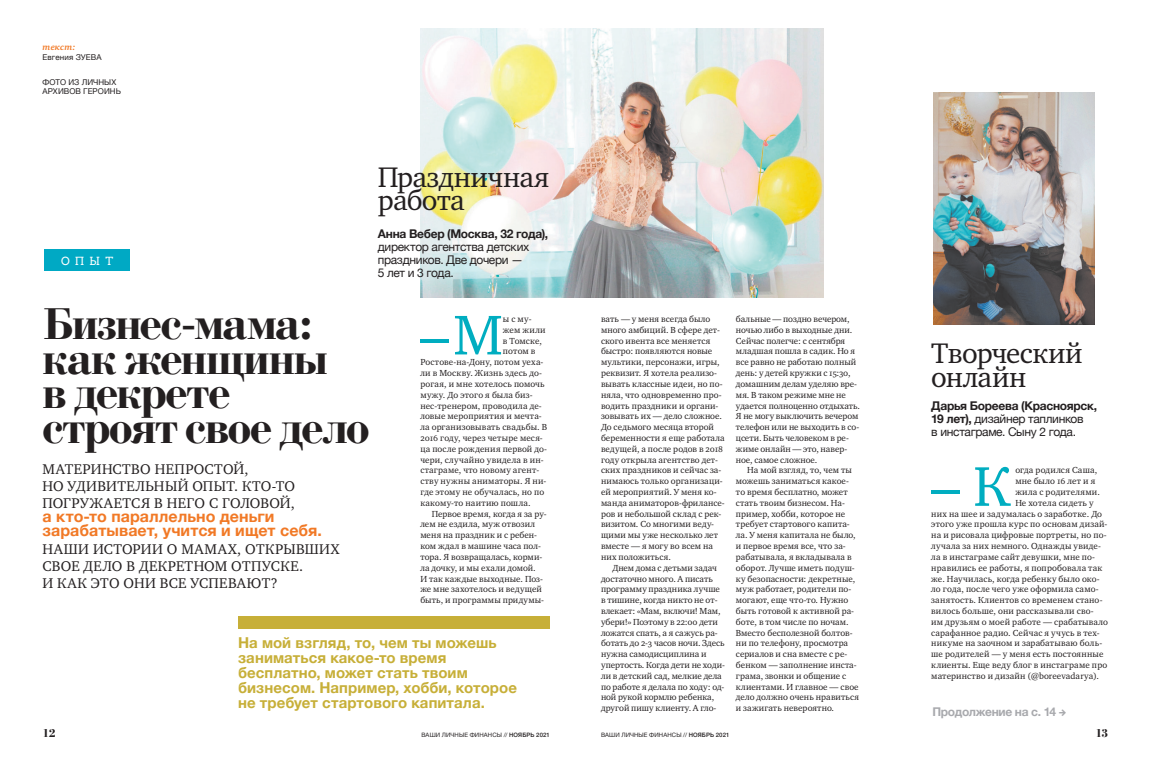
<style>
.page{position:relative;width:1151px;height:772px;background:#fff}
.page>*{position:absolute;margin:0;border:0;box-sizing:border-box;transform-origin:0 0}
.TEXT_Charter{font:57.3px "Charter OSC";color:#00adc0}
.TITUL-1_big_Bodoni{font:700 46.9px/34.7px "Bodoni C";letter-spacing:-.025em;color:#231f20}
.TEXT_Charter-2{font:29px/23px "Charter OSC";letter-spacing:-.02em;color:#231f20}
.LEED-1_big_Charter{font:700 16px/14px "Helvetica Neue";letter-spacing:.005em;color:#f17926}
.VREZKA{font:700 15px/15px "Helvetica Neue";letter-spacing:.005em;color:#c7af38}
.LEED-1_big_Charter-2{font:14.4px/17.3px "Charter OSC";letter-spacing:.03em;color:#231f20}
.DOP_Helvetica_light{font:12px/13px "Helvetica Neue";letter-spacing:-.03em;color:#231f20}
.DOP_Helvetica_light-2{font:700 12px "Helvetica Neue";letter-spacing:-.025em;color:#a8a9ad}
.t1{font:700 12px "Bodoni C";color:#231f20}
.RUBRIKA_big{font:11.2px "Arvo";color:#fff}
.TEXT_Charter-3{font:9px/10.8px "Charter OSC";letter-spacing:.01em;color:#231f20}
.DOP_Helvetica_light-3{font:italic 700 9px "Charter OSC";letter-spacing:.02em;color:#f17926}
.DOP_Helvetica_light-4{font:8px/9.6px "Helvetica Neue";letter-spacing:.005em;color:#231f20}
.t2{font:6px "Helvetica Neue";letter-spacing:.015em;color:#231f20}
.s1{font-weight:700}
.s2{font-family:"Circe"}
.s3{font-weight:500}
</style>
<div class="page">
<img style="left:420px;top:28px;width:404px;height:269px">
<div style="left:45px;top:249px;width:85px;height:21px;background:#00a9c4"></div>
<div style="left:238px;top:615px;width:312px;height:13px;background:#c7af38"></div>
<img style="left:934px;top:92px;width:160px;height:232px">
<p class="DOP_Helvetica_light-3" style="left:43px;top:42px;width:34px">текст:</p>
<p class="DOP_Helvetica_light-4" style="left:43px;top:53px;width:60px">Евгения ЗУЕВА</p>
<p class="DOP_Helvetica_light-4" style="left:43px;top:77px;width:80px">ФОТО ИЗ ЛИЧНЫХ<br>АРХИВОВ ГЕРОИНЬ</p>
<p class="RUBRIKA_big" style="left:61px;top:253px;width:53px">опыт</p>
<p class="TEXT_Charter-2" style="left:378px;top:166px;width:173px">Праздничная работа</p>
<p class="DOP_Helvetica_light" style="left:378px;top:227px;width:172px"><span class="s1">Анна Вебер (Москва, 32 года), </span>директор агентства детских праздников. Две дочери —<br>5 лет и 3 года.</p>
<p class="TITUL-1_big_Bodoni" style="left:43px;top:310px;width:328px">Бизнес-мама: как женщины<br>в декрете строят свое дело</p>
<p class="LEED-1_big_Charter-2" style="left:43px;top:460px;width:254px">МАТЕРИНСТВО НЕПРОСТОЙ,<br>НО УДИВИТЕЛЬНЫЙ ОПЫТ. КТО-ТО<br>ПОГРУЖАЕТСЯ В НЕГО С ГОЛОВОЙ,</p>
<p class="LEED-1_big_Charter" style="left:43px;top:509px;width:281px">а кто-то параллельно деньги зарабатывает, учится и ищет себя.</p>
<p class="LEED-1_big_Charter-2" style="left:43px;top:540px;width:298px">НАШИ ИСТОРИИ О МАМАХ, ОТКРЫВШИХ<br>СВОЕ ДЕЛО В ДЕКРЕТНОМ ОТПУСКЕ.<br>И КАК ЭТО ОНИ ВСЕ УСПЕВАЮТ?</p>
<p class="TEXT_Charter" style="left:420px;top:303px;width:84px">– М</p>
<p class="TEXT_Charter-3" style="left:503px;top:313px;width:30px">ы с му-</p>
<p class="TEXT_Charter-3" style="left:503px;top:324px;width:44px">жем жили</p>
<p class="TEXT_Charter-3" style="left:503px;top:335px;width:40px">в Томске,</p>
<p class="TEXT_Charter-3" style="left:503px;top:346px;width:34px">потом в</p>
<p class="TEXT_Charter-3" style="left:420px;top:356px;width:125px">Ростове-на-Дону, потом уеха-</p>
<p class="TEXT_Charter-3" style="left:420px;top:367px;width:123px">ли в Москву. Жизнь здесь до-</p>
<p class="TEXT_Charter-3" style="left:420px;top:378px;width:126px">рогая, и мне хотелось помочь</p>
<p class="TEXT_Charter-3" style="left:420px;top:389px;width:114px">мужу. До этого я была биз-</p>
<p class="TEXT_Charter-3" style="left:420px;top:400px;width:123px">нес-тренером, проводила де-</p>
<p class="TEXT_Charter-3" style="left:420px;top:410px;width:123px">ловые мероприятия и мечта-</p>
<p class="TEXT_Charter-3" style="left:420px;top:421px;width:128px">ла организовывать свадьбы. В</p>
<p class="TEXT_Charter-3" style="left:420px;top:432px;width:124px">2016 году, через четыре меся-</p>
<p class="TEXT_Charter-3" style="left:420px;top:443px;width:128px">ца после рождения первой до-</p>
<p class="TEXT_Charter-3" style="left:420px;top:454px;width:125px">чери, случайно увидела в ин-</p>
<p class="TEXT_Charter-3" style="left:420px;top:464px;width:121px">стаграме, что новому агент-</p>
<p class="TEXT_Charter-3" style="left:420px;top:475px;width:127px">ству нужны аниматоры. Я ни-</p>
<p class="TEXT_Charter-3" style="left:420px;top:486px;width:125px">где этому не обучалась, но по</p>
<p class="TEXT_Charter-3" style="left:420px;top:497px;width:112px">какому-то наитию пошла.</p>
<p class="TEXT_Charter-3" style="left:420px;top:508px;width:128px;text-indent:11px">Первое время, когда я за ру&shy;лем не ездила, муж отвозил меня на праздник и с ребен&shy;ком ждал в машине часа пол&shy;тора. Я возвращалась, корми&shy;ла дочку, и мы ехали домой.<br>И так каждые выходные. Поз&shy;же мне захотелось и ведущей быть, и программы придумы-</p>
<p class="VREZKA" style="left:238px;top:635px;width:280px">На мой взгляд, то, чем ты можешь заниматься какое-то время бесплатно, может стать твоим бизнесом. Например, хобби, которое не требует стартового капитала.</p>
<p class="TEXT_Charter-3" style="left:601px;top:313px;width:125px">вать — у меня всегда было много амбиций. В сфере дет&shy;ского ивента все меняется быстро: появляются новые мультики, персонажи, игры, реквизит. Я хотела реализо&shy;вывать классные идеи, но по&shy;няла, что одновременно про&shy;водить праздники и органи&shy;зовывать их — дело сложное.<br>До седьмого месяца второй беременности я еще работала ведущей, а после родов в 2018 году открыла агентство дет&shy;ских праздников и сейчас за&shy;нимаюсь только организаци&shy;ей мероприятий. У меня ко&shy;манда аниматоров-фрилансе&shy;ров и небольшой склад с рек&shy;визитом. Со многими веду&shy;щими мы уже несколько лет вместе — я могу во всем на них положиться.</p>
<p class="TEXT_Charter-3" style="left:601px;top:562px;width:125px;text-indent:11px">Днем дома с детьми задач достаточно много. А писать программу праздника лучше в тишине, когда никто не от&shy;влекает: «Мам, включи! Мам, убери!» Поэтому в 22:00 дети ложатся спать, а я сажусь ра&shy;ботать до 2-3 часов ночи. Здесь нужна самодисциплина и упертость. Когда дети не ходи&shy;ли в детский сад, мелкие дела по работе я делала по ходу: од&shy;ной рукой кормлю ребенка, другой пишу клиенту. А гло-</p>
<p class="TEXT_Charter-3" style="left:736px;top:313px;width:126px">бальные — поздно вечером, ночью либо в выходные дни.<br>Сейчас полегче: с сентября младшая пошла в садик. Но я все равно не работаю полный день: у детей кружки с 15:30, домашним делам уделяю вре&shy;мя. В таком режиме мне не удается полноценно отдыхать.<br>Я не могу выключить вечером телефон или не выходить в со&shy;цсети. Быть человеком в ре&shy;жиме онлайн — это, навер&shy;ное, самое сложное.</p>
<p class="TEXT_Charter-3" style="left:736px;top:464px;width:125px;text-indent:11px">На мой взгляд, то, чем ты можешь заниматься какое&shy;то время бесплатно, может стать твоим бизнесом. На&shy;пример, хобби, которое не требует стартового капита&shy;ла. У меня капитала не было, и первое время все, что за&shy;рабатывала, я вкладывала в оборот. Лучше иметь подуш&shy;ку безопасности: декретные, муж работает, родители по&shy;могают, еще что-то. Нужно быть готовой к активной ра&shy;боте, в том числе по ночам.<br>Вместо бесполезной болтов&shy;ни по телефону, просмотра сериалов и сна вместе с ре&shy;бенком — заполнение инста&shy;грама, звонки и общение с клиентами. И главное — свое дело должно очень нравиться и зажигать невероятно.</p>
<p class="TEXT_Charter-2" style="left:931px;top:341px;width:153px;line-height:24px">Творческий онлайн</p>
<p class="DOP_Helvetica_light" style="left:931px;top:399px;width:167px"><span class="s1">Дарья Бореева (Красноярск,<br>19 лет),</span> дизайнер таплинков<br>в инстаграме. Сыну 2 года.</p>
<p class="TEXT_Charter" style="left:931px;top:454px;width:80px">– К</p>
<p class="TEXT_Charter-3" style="left:1015px;top:464px;width:83px">огда родился Саша,</p>
<p class="TEXT_Charter-3" style="left:1015px;top:475px;width:82px">мне было 16 лет и я</p>
<p class="TEXT_Charter-3" style="left:1015px;top:486px;width:86px">жила с родителями.</p>
<p class="TEXT_Charter-3" style="left:1015px;top:497px;width:80px">Не хотела сидеть у</p>
<p class="TEXT_Charter-3" style="left:931px;top:508px;width:172px">них на шее и задумалась о заработке. До</p>
<p class="TEXT_Charter-3" style="left:931px;top:518px;width:178px">этого уже прошла курс по основам дизай-</p>
<p class="TEXT_Charter-3" style="left:931px;top:529px;width:177px">на и рисовала цифровые портреты, но по-</p>
<p class="TEXT_Charter-3" style="left:931px;top:540px;width:171px">лучала за них немного. Однажды увиде-</p>
<p class="TEXT_Charter-3" style="left:931px;top:551px;width:165px">ла в инстаграме сайт девушки, мне по-</p>
<p class="TEXT_Charter-3" style="left:931px;top:562px;width:173px">нравились ее работы, я попробовала так</p>
<p class="TEXT_Charter-3" style="left:931px;top:572px;width:170px">же. Научилась, когда ребенку было око-</p>
<p class="TEXT_Charter-3" style="left:931px;top:583px;width:169px">ло года, после чего уже оформила само-</p>
<p class="TEXT_Charter-3" style="left:931px;top:594px;width:173px">занятость. Клиентов со временем стано-</p>
<p class="TEXT_Charter-3" style="left:931px;top:605px;width:164px">вилось больше, они рассказывали сво-</p>
<p class="TEXT_Charter-3" style="left:931px;top:616px;width:178px">им друзьям о моей работе — срабатывало</p>
<p class="TEXT_Charter-3" style="left:931px;top:626px;width:170px">сарафанное радио. Сейчас я учусь в тех-</p>
<p class="TEXT_Charter-3" style="left:931px;top:637px;width:173px">никуме на заочном и зарабатываю боль-</p>
<p class="TEXT_Charter-3" style="left:931px;top:648px;width:174px">ше родителей — у меня есть постоянные</p>
<p class="TEXT_Charter-3" style="left:931px;top:659px;width:178px">клиенты. Еще веду блог в инстаграме про</p>
<p class="TEXT_Charter-3" style="left:931px;top:670px;width:169px">материнство и дизайн (@boreevadarya).</p>
<p class="DOP_Helvetica_light-2" style="left:932px;top:702px;width:135px">Продолжение на с. 14 <span class="s2">→</span></p>
<h3 class="t1" style="left:43px;top:726px;width:15px">12</h3>
<p class="t2" style="left:421px;top:730px;width:130px">ВАШИ ЛИЧНЫЕ ФИНАНСЫ // <span class="s3">НОЯБРЬ 2021</span></p>
<p class="t2" style="left:601px;top:730px;width:130px">ВАШИ ЛИЧНЫЕ ФИНАНСЫ // <span class="s3">НОЯБРЬ 2021</span></p>
<h3 class="t1" style="left:1095px;top:726px;width:15px">13</h3>
</div>
